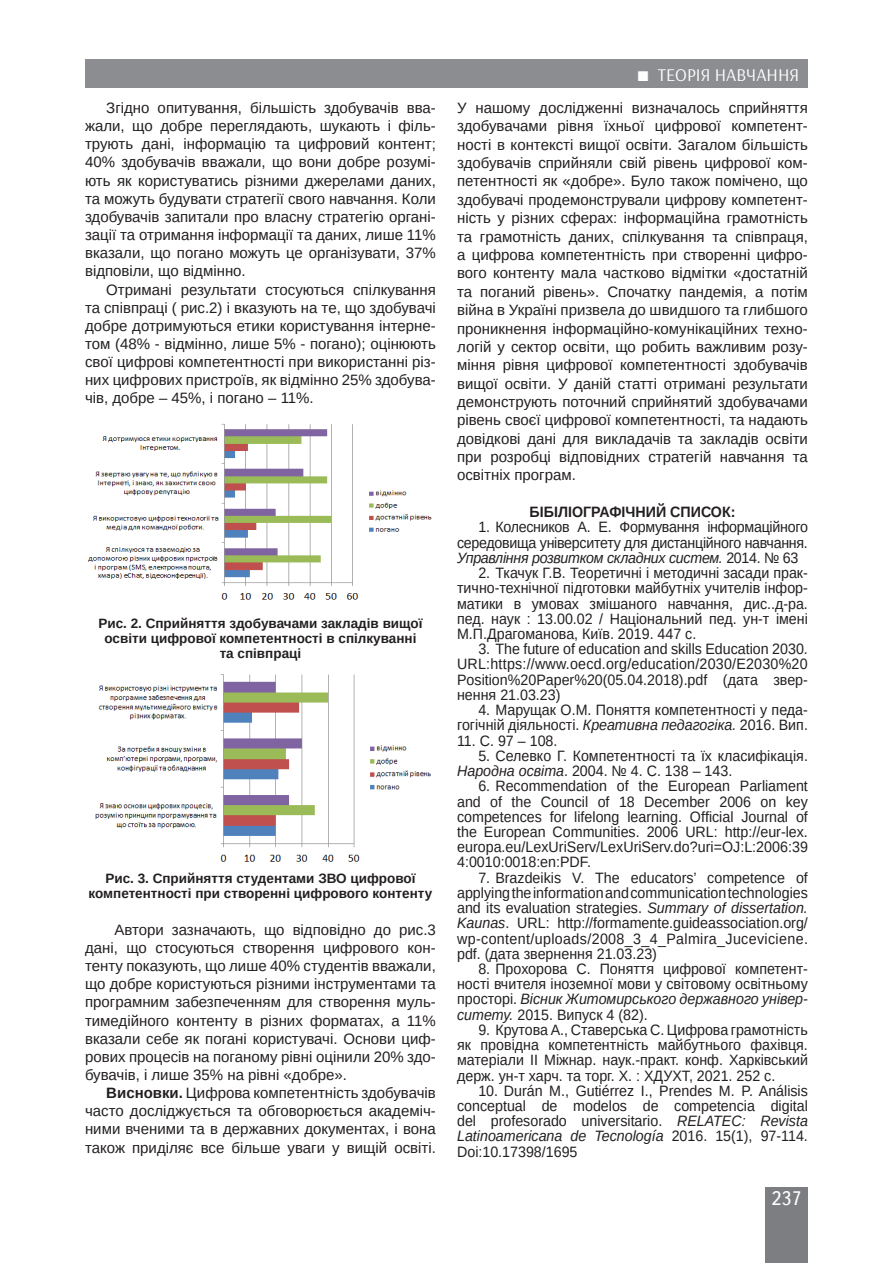
<style>
.page{position:relative;width:893px;height:1263px;background:#fff}
.page>*{position:absolute;margin:0;border:0;box-sizing:border-box;transform-origin:0 0}
.t1{font:19.5px "Ukrainian Text";color:#fff}
.t2{font:18px "Arsenal";color:#fff}
.Текст_основной_G{font:15px/18.1px "Arimo";color:#231f20;text-align:justify}
.Литература{font:15px/15.1px "Arimo";color:#231f20;text-align:justify;scale:.95 1}
.Литература_шапка{font:700 15px "Arimo";color:#231f20;scale:.95 1}
.Рисунок{font:700 13.5px/15px "Arimo";color:#231f20;text-align:center}
.s1{font-weight:700}
.s2{font-style:italic}
</style>
<div class="page">
<div style="left:765px;top:1187px;width:43px;height:76px;background:#7c7e81"></div>
<div style="left:85px;top:60px;width:723px;height:28px;background:#8b8d90"></div>
<img style="left:87px;top:423px;width:345px;height:177px">
<img style="left:95px;top:674px;width:336px;height:188px">
<p class="Текст_основной_G" style="left:85px;top:99px;width:352px;text-indent:21px">Згідно опитування, більшість здобувачів вва&shy;жали, що добре переглядають, шукають і філь&shy;трують дані, інформацію та цифровий контент; 40% здобувачів вважали, що вони добре розумі&shy;ють як користуватись різними джерелами даних, та можуть будувати стратегії свого навчання. Коли здобувачів запитали про власну стратегію органі&shy;зації та отримання інформації та даних, лише 11% вказали, що погано можуть це організувати, 37% відповіли, що відмінно.</p>
<p class="Текст_основной_G" style="left:85px;top:280px;width:352px;text-indent:21px">Отримані результати стосуються спілкування та співпраці ( рис.2) і вказують на те, що здобувачі добре дотримуються етики користування інтерне&shy;том (48% - відмінно, лише 5% - погано); оцінюють свої цифрові компетентності при використанні різ&shy;них цифрових пристроїв, як відмінно 25% здобува&shy;чів, добре – 45%, і погано – 11%.</p>
<p class="Рисунок" style="left:98px;top:616px;width:326px">Рис. 2. Сприйняття здобувачами закладів вищої освіти цифрової компетентності в спілкуванні та співпраці</p>
<p class="Рисунок" style="left:89px;top:871px;width:345px">Рис. 3. Сприйняття студентами ЗВО цифрової компетентності при створенні цифрового контенту</p>
<p class="Текст_основной_G" style="left:85px;top:921px;width:352px;text-indent:29px">Автори зазначають, що відповідно до рис.3 дані, що стосуються створення цифрового кон&shy;тенту показують, що лише 40% студентів вважали, що добре користуються різними інструментами та програмним забезпеченням для створення муль&shy;тимедійного контенту в різних форматах, а 11% вказали себе як погані користувачі. Основи циф&shy;рових процесів на поганому рівні оцінили 20% здо&shy;бувачів, і лише 35% на рівні «добре».</p>
<p class="Текст_основной_G" style="left:85px;top:1084px;width:352px;text-indent:21px"><span class="s1">Висновки.</span> Цифрова компетентність здобувачів часто досліджується та обговорюється академіч&shy;ними вченими та в державних документах, і вона також приділяє все більше уваги у вищій освіті.</p>
<p class="t2" style="left:658px;top:64px;width:143px">ТЕОРІЯ НАВЧАННЯ</p>
<p class="Текст_основной_G" style="left:457px;top:99px;width:352px">У нашому дослідженні визначалось сприйняття здобувачами рівня їхньої цифрової компетент&shy;ності в контексті вищої освіти. Загалом більшість здобувачів сприйняли свій рівень цифрової ком&shy;петентності як «добре». Було також помічено, що здобувачі продемонстрували цифрову компетент&shy;ність у різних сферах: інформаційна грамотність та грамотність даних, спілкування та співпраця, а цифрова компетентність при створенні цифро&shy;вого контенту мала частково відмітки «достатній та поганий рівень». Спочатку пандемія, а потім війна в Україні призвела до швидшого та глибшого проникнення інформаційно-комунікаційних техно&shy;логій у сектор освіти, що робить важливим розу&shy;міння рівня цифрової компетентності здобувачів вищої освіти. У даній статті отримані результати демонструють поточний сприйнятий здобувачами рівень своєї цифрової компетентності, та надають довідкові дані для викладачів та закладів освіти при розробці відповідних стратегій навчання та освітніх програм.</p>
<p class="Литература_шапка" style="left:530px;top:502px;width:218px">БІБІЛІОГРАФІЧНИЙ СПИСОК:</p>
<p class="Литература" style="left:457px;top:520px;width:371px;text-indent:21px">1. Колесников А. Е. Формування інформаційного середовища університету для дистанційного навчання.<br><span class="s2">Управління розвитком складних систем.</span> 2014. № 63</p>
<p class="Литература" style="left:457px;top:565px;width:371px;text-indent:21px">2. Ткачук Г.В. Теоретичні і методичні засади прак&shy;тично-технічної підготовки майбутніх учителів інфор&shy;матики в умовах змішаного навчання, дис..д-ра. пед. наук : 13.00.02 / Національний пед. ун-т імені М.П.Драгоманова, Київ. 2019. 447 с.</p>
<p class="Литература" style="left:457px;top:642px;width:371px;text-indent:21px">3. The future of education and skills Education 2030.<br>URL:https://www.oecd.org/education/2030/E2030%20<br>Position%20Paper%20(05.04.2018).pdf (дата звер&shy;нення 21.03.23)</p>
<p class="Литература" style="left:457px;top:702px;width:371px;text-align:right">4. Марущак О.М. Поняття компетентності у педа&shy;гогічній діяльності. <span class="s2">Креативна педагогіка.</span> 2016. Вип.</p>
<p class="Литература" style="left:457px;top:733px;width:107px">11. С. 97 – 108.</p>
<p class="Литература" style="left:457px;top:748px;width:371px;text-indent:21px">5. Селевко Г. Компетентності та їх класифікація.<br><span class="s2">Народна освіта</span>. 2004. № 4. С. 138 – 143.</p>
<p class="Литература" style="left:457px;top:779px;width:371px;text-indent:21px">6. Recommendation of the European Parliament and of the Council of 18 December 2006 on key competences for lifelong learning. Official Journal of the European Communities. 2006 URL: http://eur-lex. europa.eu/LexUriServ/LexUriServ.do?uri=OJ:L:2006:39<br>4:0010:0018:en:PDF.</p>
<p class="Литература" style="left:457px;top:870px;width:371px;text-indent:21px">7. Brazdeikis V. The educators’ competence of applying the information and communication technologies and its evaluation strategies. <span class="s2">Summary of dissertation.<br>Kaunas</span>. URL: http://formamente.guideassociation.org/ wp-content/uploads/2008_3_4_Palmira_Juceviciene. pdf. (дата звернення 21.03.23)</p>
<p class="Литература" style="left:457px;top:961px;width:371px;text-indent:21px">8. Прохорова С. Поняття цифрової компетент&shy;ності вчителя іноземної мови у світовому освітньому просторі. <span class="s2">Вісник Житомирського державного універ&shy;ситету.</span> 2015. Випуск 4 (82).</p>
<p class="Литература" style="left:457px;top:1022px;width:371px;text-indent:21px">9. Крутова А., Ставерська С. Цифрова грамотність як провідна компетентність майбутнього фахівця. матеріали ІІ Міжнар. наук.-практ. конф. Харківський держ. ун-т харч. та торг. Х. : ХДУХТ, 2021. 252 с.</p>
<p class="Литература" style="left:457px;top:1083px;width:371px;text-indent:21px">10. Durán M., Gutiérrez I., Prendes M. P. Análisis conceptual de modelos de competencia digital del profesorado universitario. <span class="s2">RELATEC: Revista Latinoamericana de Tecnología</span> 2016. 15(1), 97-114.<br>Doi:10.17398/1695</p>
<h1 class="t1" style="left:771px;top:1188px;width:32px">237</h1>
</div>
